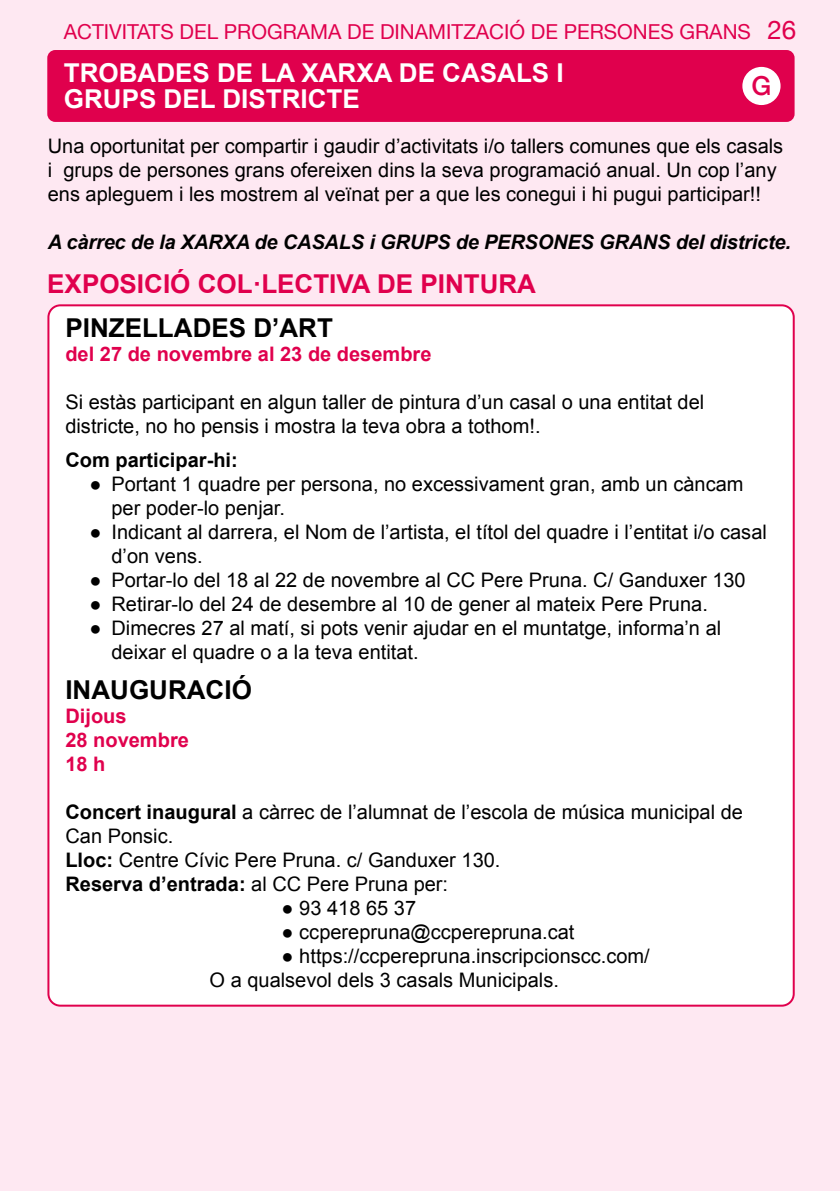
<style>
.page{position:relative;width:840px;height:1191px;background:#fff}
.page>*{position:absolute;margin:0;border:0;box-sizing:border-box;transform-origin:0 0}
.t1{font:500 26.2px "Helvetica Neue";color:#e0004d}
.t2{font:700 26px/26px "Arial";color:#fff}
.t3{font:700 26px "Arial";color:#e0004d}
.t4{font:700 26px "Arial";color:#000}
.t5{font:26px "Helvetica Neue";color:#e0004d}
.t6{font:20.6px "Helvetica Neue";color:#e0004d}
.t7{font:20px/24px "Arial";color:#000}
.t8{font:italic 700 20px "Arial";letter-spacing:-.01em;color:#000}
.t9{font:700 20px/24px "Arial";color:#e0004d}
.t10{font:700 20px "Arial";color:#000}
.s1{font-weight:700}
</style>
<div class="page">
<div style="left:0;top:0;width:839px;height:1191px;background:#fee8f2"></div>
<div style="left:48px;top:51px;width:745px;height:70px;background:#e0004d;border-radius:7px"></div>
<div style="left:47px;top:50px;width:747px;height:72px;border:2px solid #e0004d;border-radius:7px"></div>
<div style="left:742px;top:67px;width:38px;height:38px;background:#fff;border-radius:50%"></div>
<div style="left:48px;top:305px;width:745px;height:700px;background:#fff;border-radius:12px"></div>
<p class="t6" style="left:64px;top:17px;width:688px">ACTIVITATS DEL PROGRAMA DE DINAMITZACIÓ DE PERSONES GRANS</p>
<h2 class="t2" style="left:64px;top:61px;width:501px">TROBADES DE LA XARXA DE CASALS I<br>GRUPS DEL DISTRICTE</h2>
<h2 class="t5" style="left:766px;top:11px;width:30px">26</h2>
<h1 class="t1" style="left:751px;top:65px;width:21px">G</h1>
<p class="t7" style="left:48px;top:134px;width:736px">Una oportunitat per compartir i gaudir d’activitats i/o tallers comunes que els casals i grups de persones grans ofereixen dins la seva programació anual. Un cop l’any ens apleguem i les mostrem al veïnat per a que les conegui i hi pugui participar!!</p>
<p class="t8" style="left:48px;top:229px;width:744px">A càrrec de la XARXA de CASALS i GRUPS de PERSONES GRANS del districte.</p>
<h2 class="t3" style="left:47px;top:266px;width:490px">EXPOSICIÓ COL·LECTIVA DE PINTURA</h2>
<h2 class="t4" style="left:65px;top:310px;width:269px">PINZELLADES D’ART</h2>
<p class="t9" style="left:65px;top:342px;width:367px">del 27 de novembre al 23 de desembre</p>
<p class="t7" style="left:65px;top:390px;width:640px">Si estàs participant en algun taller de pintura d’un casal o una entitat del districte, no ho pensis i mostra la teva obra a tothom!.</p>
<p class="t10" style="left:65px;top:446px;width:174px">Com participar-hi:</p>
<p class="t7" style="left:111px;top:472px;width:633px;text-indent:-22px">● Portant 1 quadre per persona, no excessivament gran, amb un càncam per poder-lo penjar.</p>
<p class="t7" style="left:111px;top:520px;width:656px;text-indent:-22px">● Indicant al darrera, el Nom de l’artista, el títol del quadre i l’entitat i/o casal d’on vens.</p>
<p class="t7" style="left:89px;top:568px;width:657px">● Portar-lo del 18 al 22 de novembre al CC Pere Pruna. C/ Ganduxer 130</p>
<p class="t7" style="left:89px;top:592px;width:619px">● Retirar-lo del 24 de desembre al 10 de gener al mateix Pere Pruna.</p>
<p class="t7" style="left:111px;top:616px;width:611px;text-indent:-22px">● Dimecres 27 al matí, si pots venir ajudar en el muntatge, informa’n al deixar el quadre o a la teva entitat.</p>
<h2 class="t4" style="left:65px;top:673px;width:188px">INAUGURACIÓ</h2>
<p class="t9" style="left:65px;top:705px;width:125px">Dijous<br>28 novembre<br>18 h</p>
<p class="t7" style="left:65px;top:800px;width:678px"><span class="s1">Concert inaugural</span> a càrrec de l’alumnat de l’escola de música municipal de Can Ponsic.<br><span class="s1">Lloc:</span> Centre Cívic Pere Pruna. c/ Ganduxer 130.<br><span class="s1">Reserva d’entrada:</span> al CC Pere Pruna per:</p>
<p class="t7" style="left:281px;top:896px;width:136px">● 93 418 65 37</p>
<p class="t7" style="left:281px;top:920px;width:294px">● ccperepruna@ccperepruna.cat</p>
<p class="t7" style="left:209px;top:944px;width:441px;text-indent:72px">● https://ccperepruna.inscripcionscc.com/<br>O a qualsevol dels 3 casals Municipals.</p>
</div>
